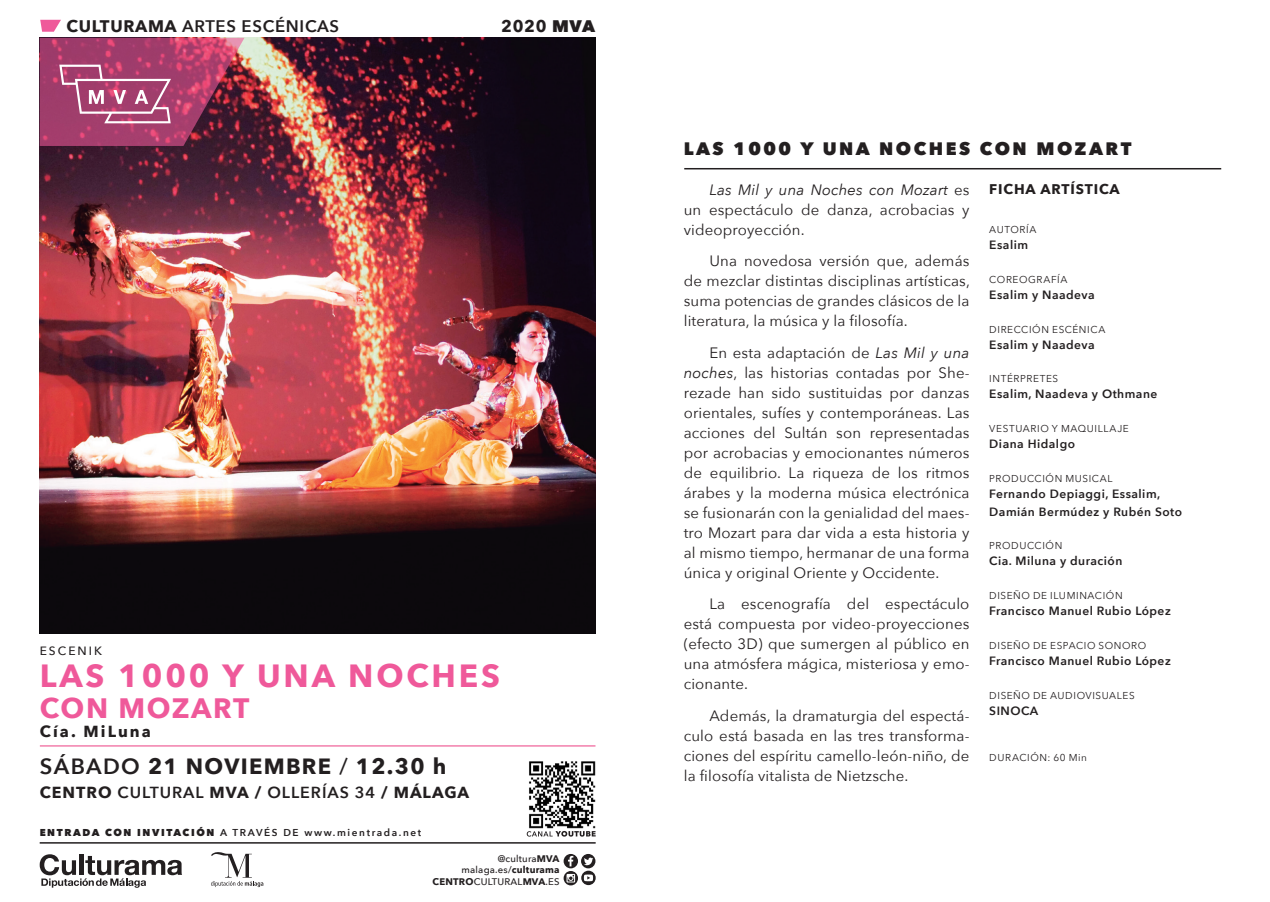
<style>
.page{position:relative;width:1270px;height:902px;background:#fff}
.page>*{position:absolute;margin:0;border:0;box-sizing:border-box;transform-origin:0 0}
.t1{font:700 32px "Avenir Next";letter-spacing:.09em;color:#ef599a}
.t2{font:700 28px "Avenir Next";letter-spacing:.06em;color:#ef599a}
.t3{font:700 22px "Avenir Next";letter-spacing:.06em;color:#231f20}
.t4{font:800 18px "Avenir Next";letter-spacing:.14em;color:#231f20}
.t5{font:600 16.8px "Avenir Next";letter-spacing:.04em;color:#231f20}
.t6{font:700 16.8px "Avenir Next";color:#231f20}
.t7{font:600 16px "Avenir Next";letter-spacing:.06em;color:#231f20}
.t8{font:700 16px "Avenir Next";letter-spacing:.13em;color:#231f20}
.texto_atras{font:15px/20px "Avenir Next";letter-spacing:.01em;color:#231f20;text-align:justify}
.t9{font:700 14px "Avenir Next";letter-spacing:.06em;color:#231f20}
.t10{font:600 12px "Avenir Next";letter-spacing:.04em;color:#231f20}
.t11{font:500 12px "Avenir Next";letter-spacing:.17em;color:#231f20}
.t12{font:10px "Avenir Next";letter-spacing:.06em;color:#231f20}
.t13{font:600 10px "Avenir Next";letter-spacing:.16em;color:#231f20}
.t14{font:500 9.6px "Avenir Next";letter-spacing:.02em;color:#231f20}
.s1{font-weight:700}
.s2{font-weight:800}
.s3{font-weight:600}
.s4{font-weight:500}
.s5{font-style:italic}
</style>
<div class="page">
<img style="left:526px;top:761px;width:70px;height:74px">
<svg style="left:527px;top:830px;width:69px;height:6px"></svg>
<svg style="left:40px;top:854px;width:142px;height:33px"></svg>
<svg style="left:211px;top:852px;width:52px;height:35px"></svg>
<svg style="left:564px;top:854px;width:32px;height:31px"></svg>
<hr style="left:40px;top:842px;width:556px;height:1px;background:#231f20">
<img style="left:40px;top:38px;width:555px;height:595px">
<svg style="left:40px;top:20px;width:21px;height:12px"></svg>
<svg style="left:40px;top:38px;width:204px;height:108px;background:#a5466d"></svg>
<hr style="left:40px;top:745px;width:555px;height:1px;background:#f27fac">
<hr style="left:684px;top:168px;width:537px;height:1px;background:#231f20">
<p class="t5" style="left:67px;top:12px;width:274px"><span class="s1">CULTURAMA</span> ARTES ESCÉNICAS</p>
<p class="t6" style="left:501px;top:12px;width:95px">2020 <span class="s2">MVA</span></p>
<p class="t11" style="left:40px;top:640px;width:64px">ESCENIK</p>
<p class="t1" style="left:40px;top:648px;width:462px">LAS 1000 Y UNA NOCHES</p>
<p class="t2" style="left:40px;top:683px;width:211px">CON MOZART</p>
<p class="t8" style="left:40px;top:717px;width:113px">Cía. MiLuna</p>
<p class="t3" style="left:40px;top:747px;width:408px"><span class="s3">SÁBADO</span> 21 NOVIEMBRE <span class="s4">/</span> 12.30 h</p>
<p class="t7" style="left:40px;top:778px;width:431px"><span class="s1">CENTRO</span> CULTURAL <span class="s1">MVA /</span> OLLERÍAS 34 <span class="s1">/ MÁLAGA</span></p>
<p class="t13" style="left:40px;top:824px;width:383px"><span class="s2">ENTRADA CON INVITACIÓN</span> A TRAVÉS DE www.mientrada.net</p>
<p class="t14" style="left:498px;top:849px;width:63px">@cultura<span class="s1">MVA</span></p>
<p class="t14" style="left:462px;top:861px;width:100px">malaga.es/<span class="s1">culturama</span></p>
<p class="t14" style="left:433px;top:873px;width:128px"><span class="s1">CENTRO</span>CULTURAL<span class="s1">MVA</span>.ES</p>
<p class="t4" style="left:684px;top:137px;width:449px">LAS 1000 Y UNA NOCHES CON MOZART</p>
<p class="t9" style="left:989px;top:177px;width:132px">FICHA ARTÍSTICA</p>
<p class="t12" style="left:989px;top:221px;width:49px">AUTORÍA</p>
<p class="t10" style="left:989px;top:235px;width:40px">Esalim</p>
<p class="t12" style="left:989px;top:271px;width:80px">COREOGRAFÍA</p>
<p class="t10" style="left:989px;top:284px;width:107px">Esalim y Naadeva</p>
<p class="t12" style="left:989px;top:320px;width:118px">DIRECCIÓN ESCÉNICA</p>
<p class="t10" style="left:989px;top:334px;width:107px">Esalim y Naadeva</p>
<p class="t12" style="left:989px;top:370px;width:70px">INTÉRPRETES</p>
<p class="t10" style="left:989px;top:384px;width:170px">Esalim, Naadeva y Othmane</p>
<p class="t12" style="left:989px;top:420px;width:141px">VESTUARIO Y MAQUILLAJE</p>
<p class="t10" style="left:989px;top:433px;width:87px">Diana Hidalgo</p>
<p class="t12" style="left:989px;top:469px;width:125px">PRODUCCIÓN MUSICAL</p>
<p class="t10" style="left:989px;top:483px;width:172px">Fernando Depiaggi, Essalim,</p>
<p class="t10" style="left:989px;top:501px;width:194px">Damián Bermúdez y Rubén Soto</p>
<p class="t12" style="left:989px;top:537px;width:75px">PRODUCCIÓN</p>
<p class="t10" style="left:989px;top:551px;width:134px">Cia. Miluna y duración</p>
<p class="t12" style="left:989px;top:587px;width:135px">DISEÑO DE ILUMINACIÓN</p>
<p class="t10" style="left:989px;top:600px;width:183px">Francisco Manuel Rubio López</p>
<p class="t12" style="left:989px;top:636px;width:158px">DISEÑO DE ESPACIO SONORO</p>
<p class="t10" style="left:989px;top:650px;width:183px">Francisco Manuel Rubio López</p>
<p class="t12" style="left:989px;top:686px;width:147px">DISEÑO DE AUDIOVISUALES</p>
<p class="t10" style="left:989px;top:700px;width:50px">SINOCA</p>
<p class="t12" style="left:989px;top:748px;width:99px">DURACIÓN: 60 Min</p>
<p class="texto_atras" style="left:684px;top:179px;width:287px;text-indent:26px"><span class="s5">Las Mil y una Noches con Mozart</span> es un espectáculo de danza, acrobacias y videoproyección.</p>
<p class="texto_atras" style="left:684px;top:250px;width:288px;text-indent:26px">Una novedosa versión que, además de mezclar distintas disciplinas artísticas, suma potencias de grandes clásicos de la literatura, la música y la filosofía.</p>
<p class="texto_atras" style="left:684px;top:342px;width:287px;text-indent:26px">En esta adaptación de <span class="s5">Las Mil y una noches</span>, las historias contadas por She&shy;rezade han sido sustituidas por danzas orientales, sufíes y contemporáneas. Las acciones del Sultán son representadas por acrobacias y emocionantes números de equilibrio. La riqueza de los ritmos árabes y la moderna música electrónica se fusionarán con la genialidad del maes&shy;tro Mozart para dar vida a esta historia y al mismo tiempo, hermanar de una forma única y original Oriente y Occidente.</p>
<p class="texto_atras" style="left:684px;top:593px;width:287px;text-indent:26px">La escenografía del espectáculo está compuesta por video-proyecciones (efecto 3D) que sumergen al público en una atmósfera mágica, misteriosa y emo&shy;cionante.</p>
<p class="texto_atras" style="left:684px;top:704px;width:287px;text-indent:26px">Además, la dramaturgia del espectá&shy;culo está basada en las tres transforma&shy;ciones del espíritu camello-león-niño, de la filosofía vitalista de Nietzsche.</p>
</div>
